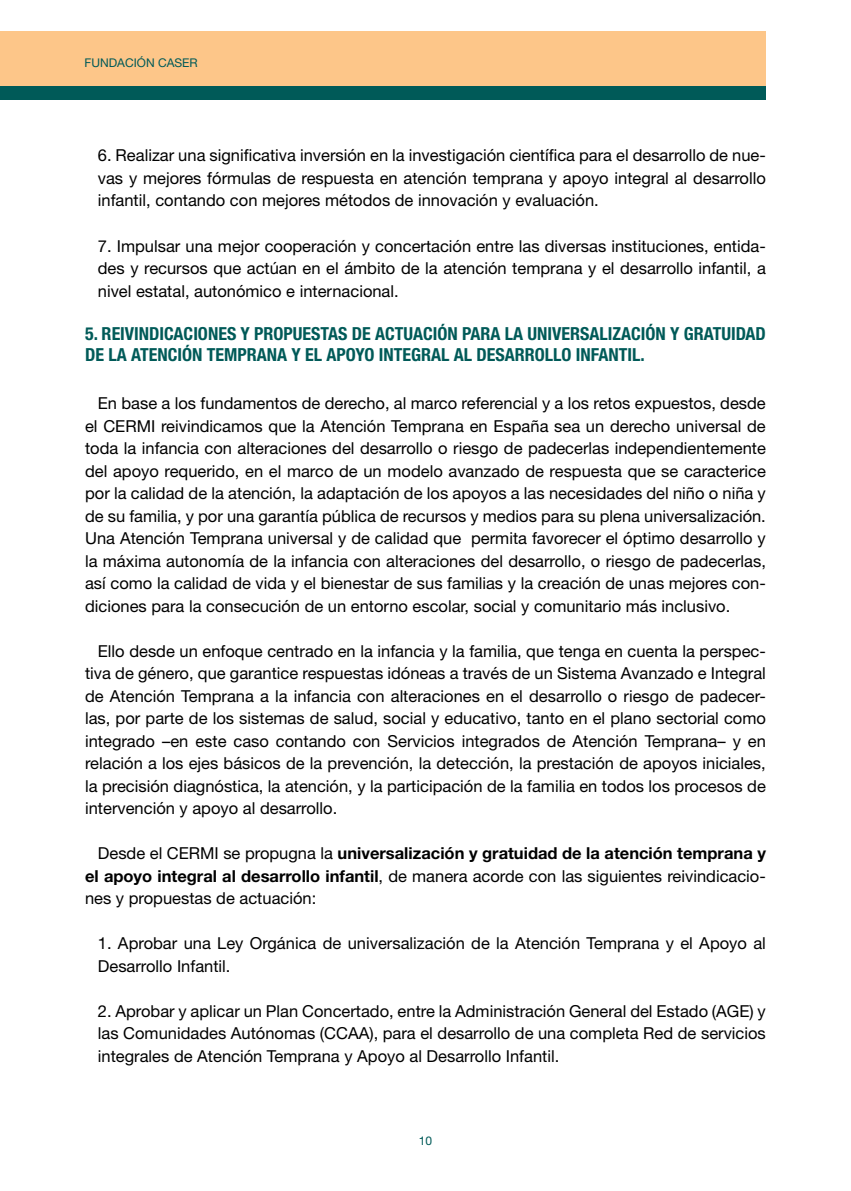
<style>
.page{position:relative;width:851px;height:1191px;background:#fff}
.page>*{position:absolute;margin:0;border:0;box-sizing:border-box;transform-origin:0 0}
.t1{font:700 condensed 18px/21px "Helvetica Neue LT Std";color:#005a58}
.t2{font:16.5px/22.5px "Helvetica Neue LT Std";color:#000;text-align:justify}
.t3{font:12px "Helvetica Neue LT Std";color:#005a58}
.s1{font-weight:700}
</style>
<div class="page">
<div style="left:0;top:31px;width:765px;height:56px;background:#fdc689"></div>
<div style="left:0;top:87px;width:765px;height:13px;background:#005a58"></div>
<p class="t3" style="left:85px;top:56px;width:115px">FUNDACIÓN CASER</p>
<p class="t2" style="left:98px;top:144px;width:669px">6. Realizar una significativa inversión en la investigación científica para el desarrollo de nue&shy;vas y mejores fórmulas de respuesta en atención temprana y apoyo integral al desarrollo infantil, contando con mejores métodos de innovación y evaluación.</p>
<p class="t2" style="left:98px;top:234px;width:669px">7. Impulsar una mejor cooperación y concertación entre las diversas instituciones, entida&shy;des y recursos que actúan en el ámbito de la atención temprana y el desarrollo infantil, a nivel estatal, autonómico e internacional.</p>
<p class="t1" style="left:85px;top:323px;width:25px">5. REIVI</p>
<p class="t1" style="left:139px;top:323px;width:20px">NDICACI</p>
<p class="t1" style="left:85px;top:323px;width:655px;text-indent:113px">ONES Y PROPUESTAS DE ACTUACI ÓN PARA LA UNIVERSALIZACI ÓN Y GRATUIDAD<br>DE LA ATENCIÓN TEMP</p>
<p class="t1" style="left:247px;top:344px;width:399px">RANA Y EL APOYO INTEGRAL AL DESARROLLO INFANTIL.</p>
<p class="t2" style="left:85px;top:392px;width:682px;text-indent:13px">En base a los fundamentos de derecho, al marco referencial y a los retos expuestos, desde el CERMI reivindicamos que la Atención Temprana en España sea un derecho universal de toda la infancia con alteraciones del desarrollo o riesgo de padecerlas independientemente del apoyo requerido, en el marco de un modelo avanzado de respuesta que se caracterice por la calidad de la atención, la adaptación de los apoyos a las necesidades del niño o niña y de su familia, y por una garantía pública de recursos y medios para su plena universalización.<br>Una Atención Temprana universal y de calidad que permita favorecer el óptimo desarrollo y la máxima autonomía de la infancia con alteraciones del desarrollo, o riesgo de padecerlas, así como la calidad de vida y el bienestar de sus familias y la creación de unas mejores con&shy;diciones para la consecución de un entorno escolar, social y comunitario más inclusivo.</p>
<p class="t2" style="left:85px;top:639px;width:682px;text-indent:13px">Ello desde un enfoque centrado en la infancia y la familia, que tenga en cuenta la perspec&shy;tiva de género, que garantice respuestas idóneas a través de un Sistema Avanzado e Integral de Atención Temprana a la infancia con alteraciones en el desarrollo o riesgo de padecer&shy;las, por parte de los sistemas de salud, social y educativo, tanto en el plano sectorial como integrado –en este caso contando con Servicios integrados de Atención Temprana– y en relación a los ejes básicos de la prevención, la detección, la prestación de apoyos iniciales, la precisión diagnóstica, la atención, y la participación de la familia en todos los procesos de intervención y apoyo al desarrollo.</p>
<p class="t2" style="left:85px;top:842px;width:682px;text-indent:13px">Desde el CERMI se propugna la <span class="s1">universalización y gratuidad de la atención temprana y el apoyo integral al desarrollo infantil</span>, de manera acorde con las siguientes reivindicacio&shy;nes y propuestas de actuación:</p>
<p class="t2" style="left:98px;top:932px;width:669px">1. Aprobar una Ley Orgánica de universalización de la Atención Temprana y el Apoyo al<br>Desarrollo Infantil.</p>
<p class="t2" style="left:98px;top:999px;width:669px">2. Aprobar y aplicar un Plan Concertado, entre la Administración General del Estado (AGE) y las Comunidades Autónomas (CCAA), para el desarrollo de una completa Red de servicios integrales de Atención Temprana y Apoyo al Desarrollo Infantil.</p>
<p class="t3" style="left:419px;top:1133px;width:15px">10</p>
</div>
